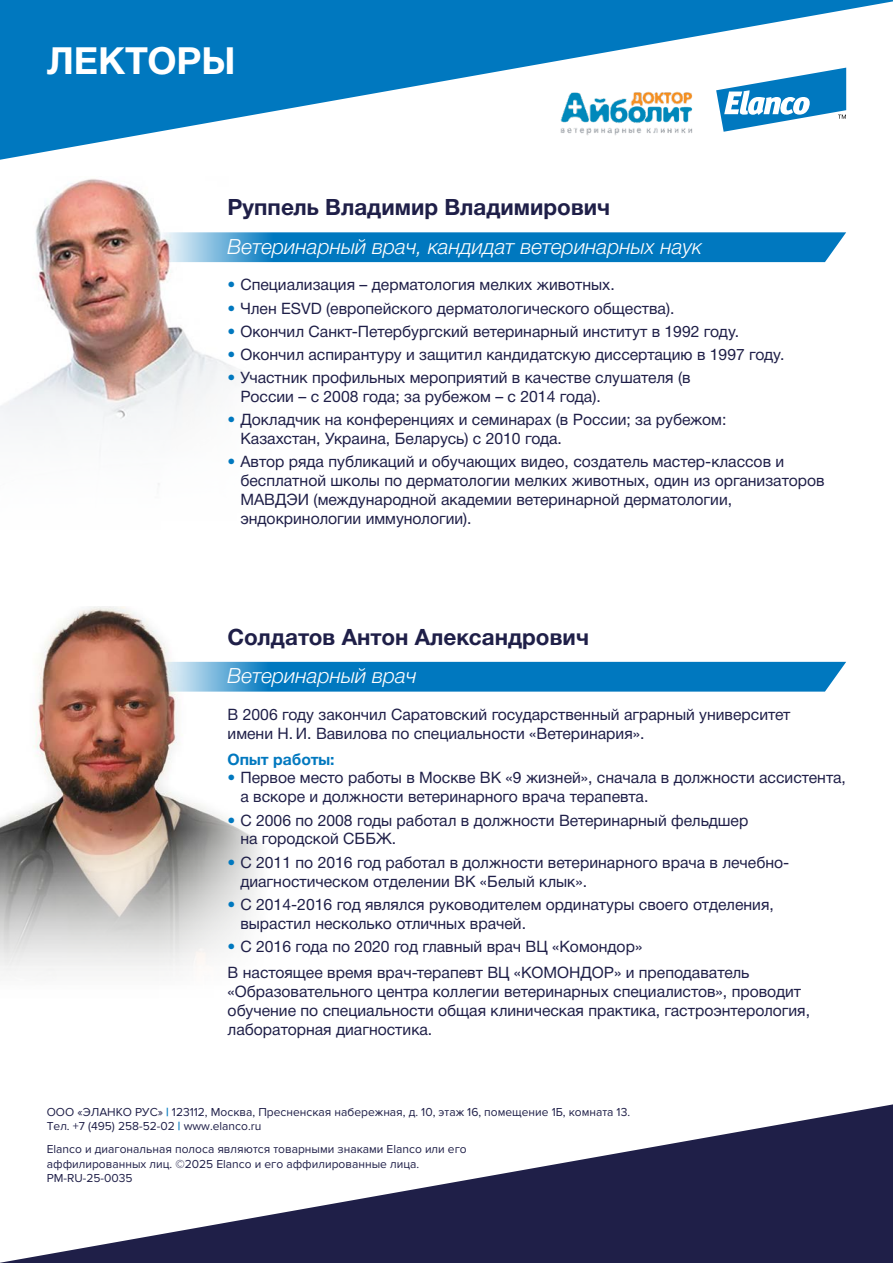
<style>
.page{position:relative;width:893px;height:1263px;background:#fff}
.page>*{position:absolute;margin:0;border:0;box-sizing:border-box;transform-origin:0 0}
.t1{font:700 37.5px "Helvetica Neue Cyr";color:#fff}
.t2{font:700 22.5px "Helvetica Neue Cyr";color:#1f1f48}
.t3{font:italic 300 21px "Helvetica Neue Cyr";color:#fff}
.t4{font:15.75px/18.9px "Helvetica Neue Cyr";color:#1f1f48}
.t5{font:700 15.75px "Helvetica Neue Cyr";color:#0078bf}
.t6{font:12px/14.4px "Proxima Nova";color:#1f1f48}
.s1{color:#0078bf}
.s2{font-weight:700;color:#0078bf}
</style>
<div class="page">
<div style="left:335px;top:232px;width:511px;height:30px;background:#0078bf"></div>
<img style="left:0;top:179px;width:335px;height:306px">
<svg style="left:0;top:0;width:893px;height:160px;fill:#0078bf"></svg>
<svg style="left:0;top:1104px;width:893px;height:159px"></svg>
<div style="left:277px;top:662px;width:569px;height:30px;background:#0078bf"></div>
<img style="left:0;top:606px;width:277px;height:370px">
<svg style="left:716px;top:68px;width:130px;height:64px"></svg>
<img style="left:555px;top:88px;width:142px;height:47px">
<h1 class="t1" style="left:47px;top:40px;width:190px">ЛЕКТОРЫ</h1>
<h2 class="t2" style="left:228px;top:195px;width:384px">Pуппель Владимир Владимирович</h2>
<h3 class="t3" style="left:228px;top:235px;width:476px">Ветеринарный врач, кандидат ветеринарных наук</h3>
<p class="t4" style="left:228px;top:275px;width:389px"><span class="s1">•</span> Специализация – дерматология мелких животных.</p>
<p class="t4" style="left:228px;top:299px;width:448px"><span class="s1">•</span> Член ESVD (европейского дерматологического общества).</p>
<p class="t4" style="left:228px;top:322px;width:513px"><span class="s1">•</span> Окончил Санкт-Петербургский ветеринарный институт в 1992 году.</p>
<p class="t4" style="left:228px;top:345px;width:558px"><span class="s1">•</span> Окончил аспирантуру и защитил кандидатскую диссертацию в 1997 году.</p>
<p class="t4" style="left:240px;top:368px;width:452px;text-indent:-13px"><span class="s1">•</span> Участник профильных мероприятий в качестве слушателя (в<br>России – с 2008 года; за рубежом – с 2014 года).</p>
<p class="t4" style="left:240px;top:410px;width:487px;text-indent:-13px"><span class="s1">•</span> Докладчик на конференциях и семинарах (в России; за рубежом:<br>Казахстан, Украина, Беларусь) с 2010 года.</p>
<p class="t4" style="left:240px;top:452px;width:586px;text-indent:-13px"><span class="s1">•</span> Автор ряда публикаций и обучающих видео, создатель мастер-классов и бесплатной школы по дерматологии мелких животных, один из организаторов МАВДЭИ (международной академии ветеринарной дерматологии, эндокринологии иммунологии).</p>
<h2 class="t2" style="left:228px;top:624px;width:363px">Солдатов Антон Александрович</h2>
<h3 class="t3" style="left:228px;top:664px;width:190px">Ветеринарный врач</h3>
<p class="t4" style="left:228px;top:705px;width:564px">В 2006 году закончил Саратовский государственный аграрный университет имени Н. И. Вавилова по специальности «Ветеринария».</p>
<p class="t5" style="left:228px;top:750px;width:109px">Опыт работы:</p>
<p class="t4" style="left:240px;top:769px;width:607px;text-indent:-13px"><span class="s1">•</span> Первое место работы в Москве ВК «9 жизней», сначала в должности ассистента, а вскоре и должности ветеринарного врача терапевта.</p>
<p class="t4" style="left:240px;top:811px;width:510px;text-indent:-13px"><span class="s1">•</span> С 2006 по 2008 годы работал в должности Ветеринарный фельдшер на городской СББЖ.</p>
<p class="t4" style="left:240px;top:853px;width:550px;text-indent:-13px"><span class="s1">•</span> С 2011 по 2016 год работал в должности ветеринарного врача в лечебно&shy;диагностическом отделении ВК «Белый клык».</p>
<p class="t4" style="left:240px;top:895px;width:535px;text-indent:-13px"><span class="s1">•</span> С 2014-2016 год являлся руководителем ординатуры своего отделения, вырастил несколько отличных врачей.</p>
<p class="t4" style="left:228px;top:933px;width:523px;line-height:26.1px"><span class="s1">•</span> С 2016 года по 2020 год главный врач ВЦ «Комондор»<br>В настоящее время врач-терапевт ВЦ «КОМОНДОР» и преподаватель</p>
<p class="t4" style="left:228px;top:982px;width:584px">«Образовательного центра коллегии ветеринарных специалистов», проводит обучение по специальности общая клиническая практика, гастроэнтерология, лабораторная диагностика.</p>
<p class="t6" style="left:47px;top:1104px;width:585px">ООО «ЭЛАНКО РУС» <span class="s2">|</span> 123112, Москва, Пресненская набережная, д. 10, этаж 16, помещение 1Б, комната 13.<br>Тел. +7 (495) 258-52-02 <span class="s2">|</span> www.elanco.ru</p>
<p class="t6" style="left:47px;top:1142px;width:422px">Elanco и диагональная полоса являются товарными знаками Elanco или его аффилированных лиц. ©2025 Elanco и его аффилированные лица.<br>PM-RU-25-0035</p>
</div>
